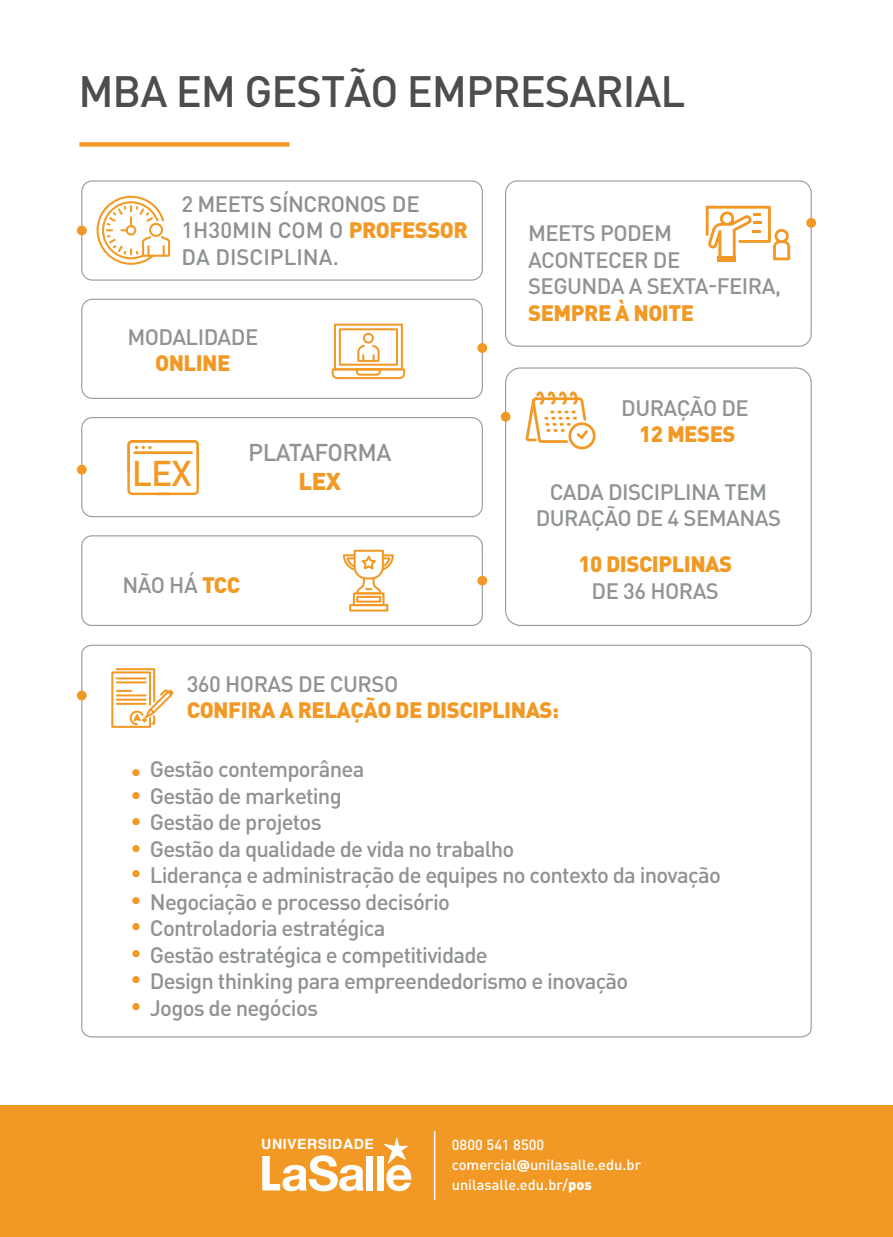
<style>
.page{position:relative;width:893px;height:1237px;background:#fff}
.page>*{position:absolute;margin:0;border:0;box-sizing:border-box;transform-origin:0 0}
.t1{font:500 43.35px "DIN Pro";letter-spacing:-.025em;color:#4e4d4d}
.t2{font:500 35.25px "DIN Pro";color:#f29925}
.t3{font:500 24px "DIN Pro";letter-spacing:-.025em;color:#8f9491}
.t4{font:900 24px "DIN Pro";color:#f29925}
.t5{font:500 22.05px/26.5px "DIN Pro";letter-spacing:-.035em;color:#8e9390}
.t6{font:500 22.05px/26.5px "DIN Pro";letter-spacing:-.025em;color:#8f9491;text-align:center}
.t7{font:900 22.05px "DIN Pro";letter-spacing:-.025em;color:#f29925}
.t8{font:500 22.05px/26.5px "DIN Pro";color:#8c918e}
.t9{font:500 22.05px/26.5px "DIN Pro";color:#f29925;text-align:justify}
.t10{font:500 14.55px/20px "DIN Pro";letter-spacing:.005em;color:#fff}
.t11{font:700 14.1px "Helvetica";letter-spacing:.04em;color:#fff}
.s1{font-weight:900;color:#f29926}
.s2{font-weight:900;color:#f29925}
.s3{color:#f29925}
.s4{font-family:"DIN2014";font-weight:700}
.s5{font-weight:900}
</style>
<div class="page">
<div style="left:0;top:1105px;width:893px;height:131px;background:#f29925"></div>
<hr style="left:434px;top:1130px;width:1px;height:69px;background:#fff">
<svg style="left:332px;top:323px;width:73px;height:56px"></svg>
<div style="left:505px;top:367px;width:307px;height:259px;border:1px solid #989898;border-radius:15px"></div>
<div style="left:505px;top:180px;width:307px;height:166px;border:1px solid #989898;border-radius:12px"></div>
<div style="left:81px;top:298px;width:402px;height:101px;border:1px solid #989898;border-radius:11px"></div>
<div style="left:81px;top:417px;width:402px;height:100px;border:1px solid #989898;border-radius:11px"></div>
<div style="left:81px;top:180px;width:402px;height:100px;border:1px solid #989898;border-radius:11px"></div>
<div style="left:81px;top:535px;width:402px;height:91px;border:1px solid #989898;border-radius:10px"></div>
<div style="left:501px;top:412px;width:9px;height:9px;background:#f29925;border-radius:50%"></div>
<div style="left:806px;top:218px;width:10px;height:10px;background:#f29925;border-radius:50%"></div>
<div style="left:77px;top:464px;width:10px;height:10px;background:#f29925;border-radius:50%"></div>
<div style="left:477px;top:575px;width:10px;height:10px;background:#f29925;border-radius:50%"></div>
<div style="left:77px;top:225px;width:10px;height:10px;background:#f29925;border-radius:50%"></div>
<div style="left:477px;top:343px;width:10px;height:10px;background:#f29925;border-radius:50%"></div>
<svg style="left:526px;top:391px;width:69px;height:58px"></svg>
<svg style="left:343px;top:549px;width:51px;height:46px"></svg>
<div style="left:353px;top:592px;width:31px;height:14px;border:2px solid #f29925"></div>
<div style="left:356px;top:595px;width:25px;height:7px;border:2px solid #f29925"></div>
<div style="left:349px;top:604px;width:39px;height:7px;border:2px solid #f29925"></div>
<div style="left:718px;top:256px;width:18px;height:6px;background:#f29925"></div>
<svg style="left:706px;top:206px;width:84px;height:55px"></svg>
<svg style="left:127px;top:440px;width:72px;height:55px"></svg>
<hr style="left:134px;top:451px;width:59px;height:3px;background:#f29925">
<svg style="left:97px;top:196px;width:73px;height:69px"></svg>
<div style="left:79px;top:142px;width:210px;height:5px;background:#f29925"></div>
<svg style="left:81px;top:644px;width:731px;height:393px"></svg>
<div style="left:77px;top:690px;width:10px;height:10px;background:#f29925;border-radius:50%"></div>
<svg style="left:110px;top:667px;width:65px;height:61px"></svg>
<svg style="left:262px;top:1155px;width:102px;height:35px"></svg>
<div style="left:366px;top:1155px;width:7px;height:35px;background:#fff"></div>
<div style="left:377px;top:1155px;width:7px;height:35px;background:#fff"></div>
<svg style="left:384px;top:1137px;width:28px;height:53px"></svg>
<h1 class="t1" style="left:78px;top:62px;width:608px">MBA EM GESTÃO EMPRESARIAL</h1>
<p class="t8" style="left:182px;top:190px;width:288px">2 MEETS SÍNCRONOS DE<br>1H30MIN COM O <span class="s1">PROFESSOR<br></span>DA DISCIPLINA.</p>
<p class="t6" style="left:127px;top:322px;width:132px">MODALIDADE</p>
<p class="t7" style="left:155px;top:348px;width:77px">ONLINE</p>
<p class="t3" style="left:248px;top:436px;width:145px">PLATAFORMA</p>
<h2 class="t2" style="left:132px;top:449px;width:62px">LEX</h2>
<p class="t4" style="left:299px;top:465px;width:44px">LEX</p>
<p class="t6" style="left:122px;top:571px;width:119px">NÃO HÁ <span class="s2">TCC</span></p>
<p class="t6" style="left:528px;top:219px;width:254px;text-align:left">MEETS PODEM<br>ACONTECER DE<br>SEGUNDA A SEXTA-FEIRA,</p>
<p class="t7" style="left:528px;top:298px;width:168px">SEMPRE À NOITE</p>
<p class="t6" style="left:621px;top:393px;width:129px">DURAÇÃO DE</p>
<p class="t7" style="left:639px;top:419px;width:98px">12 MESES</p>
<p class="t6" style="left:536px;top:477px;width:247px">CADA DISCIPLINA TEM<br>DURAÇÃO DE 4 SEMANAS</p>
<p class="t7" style="left:578px;top:549px;width:155px">10 DISCIPLINAS</p>
<p class="t6" style="left:592px;top:576px;width:129px">DE 36 HORAS</p>
<p class="t5" style="left:187px;top:669px;width:213px">360 HORAS DE CURSO</p>
<p class="t7" style="left:187px;top:695px;width:374px">CONFIRA A RELAÇÃO DE DISCIPLINAS:</p>
<p class="t5" style="left:150px;top:755px;width:216px">Gestão contemporânea</p>
<p class="t9" style="left:131px;top:757px;width:13px">•</p>
<p class="t5" style="left:131px;top:781px;width:213px"><span class="s3">•</span> Gestão de marketing</p>
<p class="t5" style="left:131px;top:808px;width:193px"><span class="s3">•</span> Gestão de projetos</p>
<p class="t5" style="left:131px;top:835px;width:385px;line-height:23.7px"><span class="s3">•</span> Gestão da qualidade de vida no trabalho <span class="s3">•</span></p>
<p class="t9" style="left:131px;top:885px;width:13px">• • • •</p>
<p class="t5" style="left:131px;top:993px;width:189px"><span class="s3">•</span> Jogos de negócios</p>
<p class="t5" style="left:150px;top:861px;width:572px">Liderança e administração de equipes no contexto da inovação Negociação e processo decisório<br>Controladoria estratégica<br>Gestão estratégica e competitividade<br>Design thinking para empreendedorismo e inovação</p>
<p class="t11" style="left:261px;top:1132px;width:114px">UNIVERSIDADE</p>
<p class="t10" style="left:452px;top:1134px;width:191px">0800 541 8500 comercial<span class="s4">@</span>unilasalle.edu.br unilasalle.edu.br/<span class="s5">pos</span></p>
</div>
